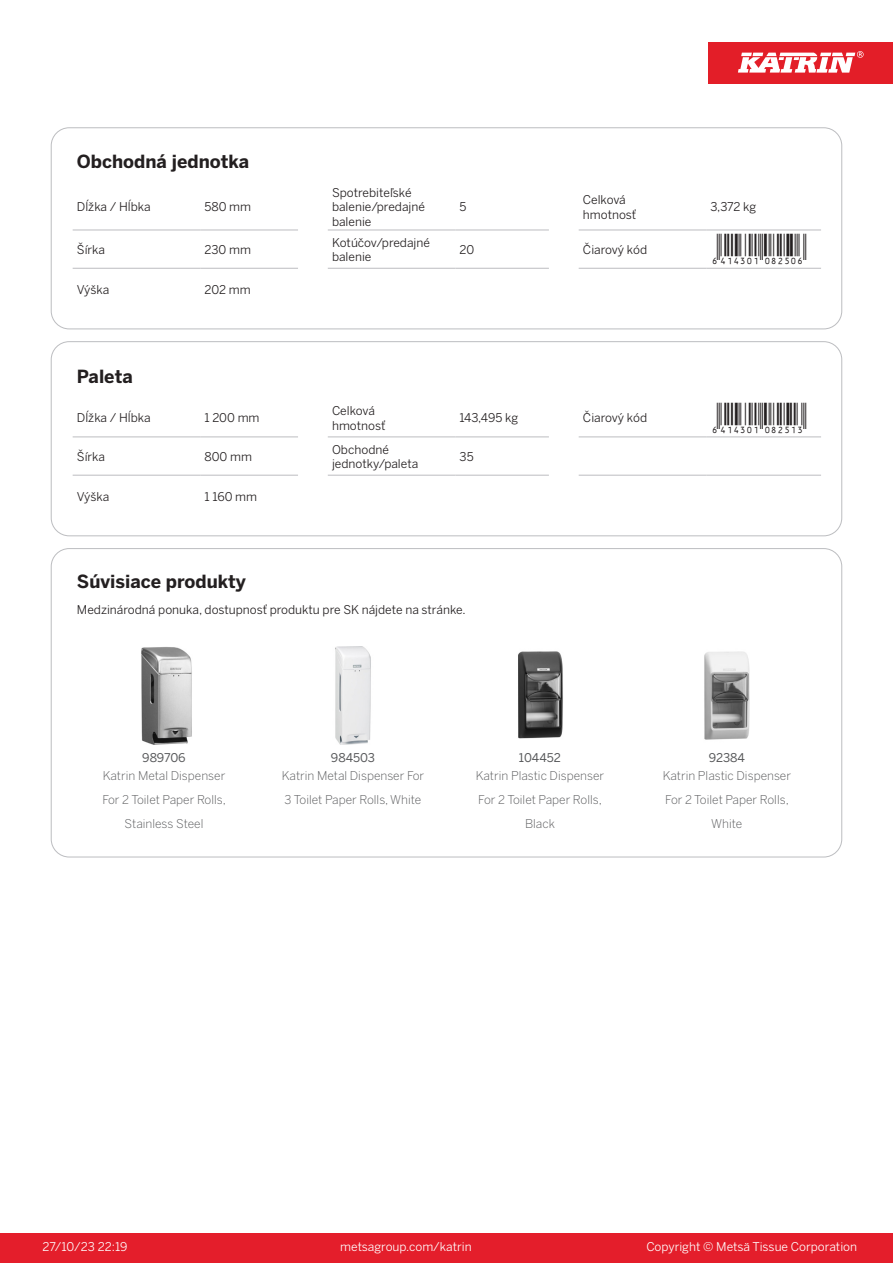
<style>
.page{position:relative;width:893px;height:1263px;background:#fff}
.page>*{position:absolute;margin:0;border:0;box-sizing:border-box;transform-origin:0 0}
.T_EAN{font:30px "Viisas EAN Matala";color:#231f20}
.T_TableHeader{font:700 18px "Benton Sans";color:#231f20}
.T_TableBody{font:12px/14.4px "Benton Sans";color:#231f20}
.T_RelatedName{font:300 12px/24px "Benton Sans";color:#57585a;text-align:center}
.t1{font:12px "Benton Sans";color:#fff}
.T_RelatedCode{font:12px "Benton Sans";color:#57585a}
</style>
<div class="page">
<div style="left:0;top:1233px;width:893px;height:30px;background:#e41e2b"></div>
<div style="left:708px;top:43px;width:185px;height:41px;background:#e31e28"></div>
<svg style="left:738px;top:51px;width:126px;height:22px"></svg>
<hr style="left:73px;top:230px;width:127px;height:1px;background:#bcbdc0">
<hr style="left:200px;top:230px;width:98px;height:1px;background:#bcbdc0">
<hr style="left:328px;top:230px;width:127px;height:1px;background:#bcbdc0">
<hr style="left:455px;top:230px;width:94px;height:1px;background:#bcbdc0">
<hr style="left:579px;top:230px;width:127px;height:1px;background:#bcbdc0">
<hr style="left:706px;top:230px;width:115px;height:1px;background:#bcbdc0">
<hr style="left:73px;top:268px;width:127px;height:1px;background:#bcbdc0">
<hr style="left:200px;top:268px;width:98px;height:1px;background:#bcbdc0">
<hr style="left:328px;top:268px;width:127px;height:1px;background:#bcbdc0">
<hr style="left:455px;top:268px;width:94px;height:1px;background:#bcbdc0">
<hr style="left:579px;top:268px;width:127px;height:1px;background:#bcbdc0">
<hr style="left:706px;top:268px;width:115px;height:1px;background:#bcbdc0">
<div style="left:51px;top:128px;width:791px;height:201px;border:1px solid #bcbdc0;border-radius:18px"></div>
<hr style="left:73px;top:437px;width:127px;height:1px;background:#bcbdc0">
<hr style="left:200px;top:437px;width:98px;height:1px;background:#bcbdc0">
<hr style="left:328px;top:437px;width:127px;height:1px;background:#bcbdc0">
<hr style="left:455px;top:437px;width:94px;height:1px;background:#bcbdc0">
<hr style="left:579px;top:437px;width:127px;height:1px;background:#bcbdc0">
<hr style="left:706px;top:437px;width:115px;height:1px;background:#bcbdc0">
<hr style="left:73px;top:475px;width:127px;height:1px;background:#bcbdc0">
<hr style="left:200px;top:475px;width:98px;height:1px;background:#bcbdc0">
<hr style="left:328px;top:475px;width:127px;height:1px;background:#bcbdc0">
<hr style="left:455px;top:475px;width:94px;height:1px;background:#bcbdc0">
<hr style="left:579px;top:475px;width:127px;height:1px;background:#bcbdc0">
<hr style="left:706px;top:475px;width:115px;height:1px;background:#bcbdc0">
<div style="left:51px;top:341px;width:791px;height:195px;border:1px solid #bcbdc0;border-radius:18px"></div>
<img style="left:141px;top:647px;width:51px;height:97px">
<img style="left:335px;top:646px;width:36px;height:98px">
<img style="left:518px;top:651px;width:45px;height:88px">
<img style="left:704px;top:651px;width:46px;height:89px">
<p class="T_TableHeader" style="left:77px;top:150px;width:174px">Obchodná jednotka</p>
<p class="T_TableBody" style="left:77px;top:200px;width:75px">Dĺžka / Hĺbka</p>
<p class="T_TableBody" style="left:204px;top:200px;width:48px">580 mm</p>
<p class="T_TableBody" style="left:332px;top:185px;width:94px">Spotrebiteľské balenie/predajné balenie</p>
<p class="T_TableBody" style="left:460px;top:200px;width:8px">5</p>
<p class="T_TableBody" style="left:583px;top:193px;width:44px">Celková</p>
<p class="T_TableBody" style="left:583px;top:207px;width:55px">hmotnosť</p>
<p class="T_TableBody" style="left:710px;top:200px;width:47px">3,372 kg</p>
<p class="T_TableBody" style="left:77px;top:242px;width:30px">Šírka</p>
<p class="T_TableBody" style="left:204px;top:242px;width:48px">230 mm</p>
<p class="T_TableBody" style="left:332px;top:235px;width:99px">Kotúčov/predajné balenie</p>
<p class="T_TableBody" style="left:460px;top:242px;width:16px">20</p>
<p class="T_TableBody" style="left:583px;top:242px;width:66px">Čiarový kód</p>
<p class="T_EAN" style="left:710px;top:234px;width:97px">*6414301082506*</p>
<p class="T_TableBody" style="left:77px;top:283px;width:34px">Výška</p>
<p class="T_TableBody" style="left:204px;top:283px;width:48px">202 mm</p>
<p class="T_TableHeader" style="left:77px;top:365px;width:57px">Paleta</p>
<p class="T_TableBody" style="left:77px;top:411px;width:75px">Dĺžka / Hĺbka</p>
<p class="T_TableBody" style="left:204px;top:411px;width:57px">1 200 mm</p>
<p class="T_TableBody" style="left:77px;top:449px;width:30px">Šírka</p>
<p class="T_TableBody" style="left:204px;top:449px;width:49px">800 mm</p>
<p class="T_TableBody" style="left:77px;top:490px;width:34px">Výška</p>
<p class="T_TableBody" style="left:204px;top:490px;width:54px">1 160 mm</p>
<p class="T_TableBody" style="left:332px;top:404px;width:44px">Celková</p>
<p class="T_TableBody" style="left:332px;top:418px;width:55px">hmotnosť</p>
<p class="T_TableBody" style="left:332px;top:442px;width:58px">Obchodné</p>
<p class="T_TableBody" style="left:332px;top:456px;width:88px">jednotky/paleta</p>
<p class="T_TableBody" style="left:460px;top:411px;width:60px">143,495 kg</p>
<p class="T_TableBody" style="left:583px;top:411px;width:66px">Čiarový kód</p>
<p class="T_EAN" style="left:710px;top:402px;width:97px">*6414301082513*</p>
<p class="T_TableBody" style="left:460px;top:449px;width:16px">35</p>
<p class="T_TableHeader" style="left:77px;top:571px;width:171px">Súvisiace produkty</p>
<p class="T_TableBody" style="left:77px;top:602px;width:390px">Medzinárodná ponuka, dostupnosť produktu pre SK nájdete na stránke.</p>
<p class="T_RelatedCode" style="left:142px;top:751px;width:45px">989706</p>
<p class="T_RelatedCode" style="left:331px;top:751px;width:46px">984503</p>
<p class="T_RelatedCode" style="left:519px;top:751px;width:44px">104452</p>
<p class="T_RelatedCode" style="left:709px;top:751px;width:38px">92384</p>
<p class="T_RelatedName" style="left:102px;top:764px;width:125px">Katrin Metal Dispenser<br>For 2 Toilet Paper Rolls,<br>Stainless Steel</p>
<p class="T_RelatedName" style="left:282px;top:764px;width:144px;text-align:left">Katrin Metal Dispenser For<br>3 Toilet Paper Rolls, White</p>
<p class="T_RelatedName" style="left:476px;top:764px;width:130px">Katrin Plastic Dispenser<br>For 2 Toilet Paper Rolls,<br>Black</p>
<p class="T_RelatedName" style="left:663px;top:764px;width:130px">Katrin Plastic Dispenser<br>For 2 Toilet Paper Rolls,<br>White</p>
<p class="t1" style="left:43px;top:1239px;width:86px">27/10/23 22:19</p>
<p class="t1" style="left:340px;top:1239px;width:133px">metsagroup.com/katrin</p>
<p class="t1" style="left:646px;top:1239px;width:212px">Copyright © Metsä Tissue Corporation</p>
</div>
